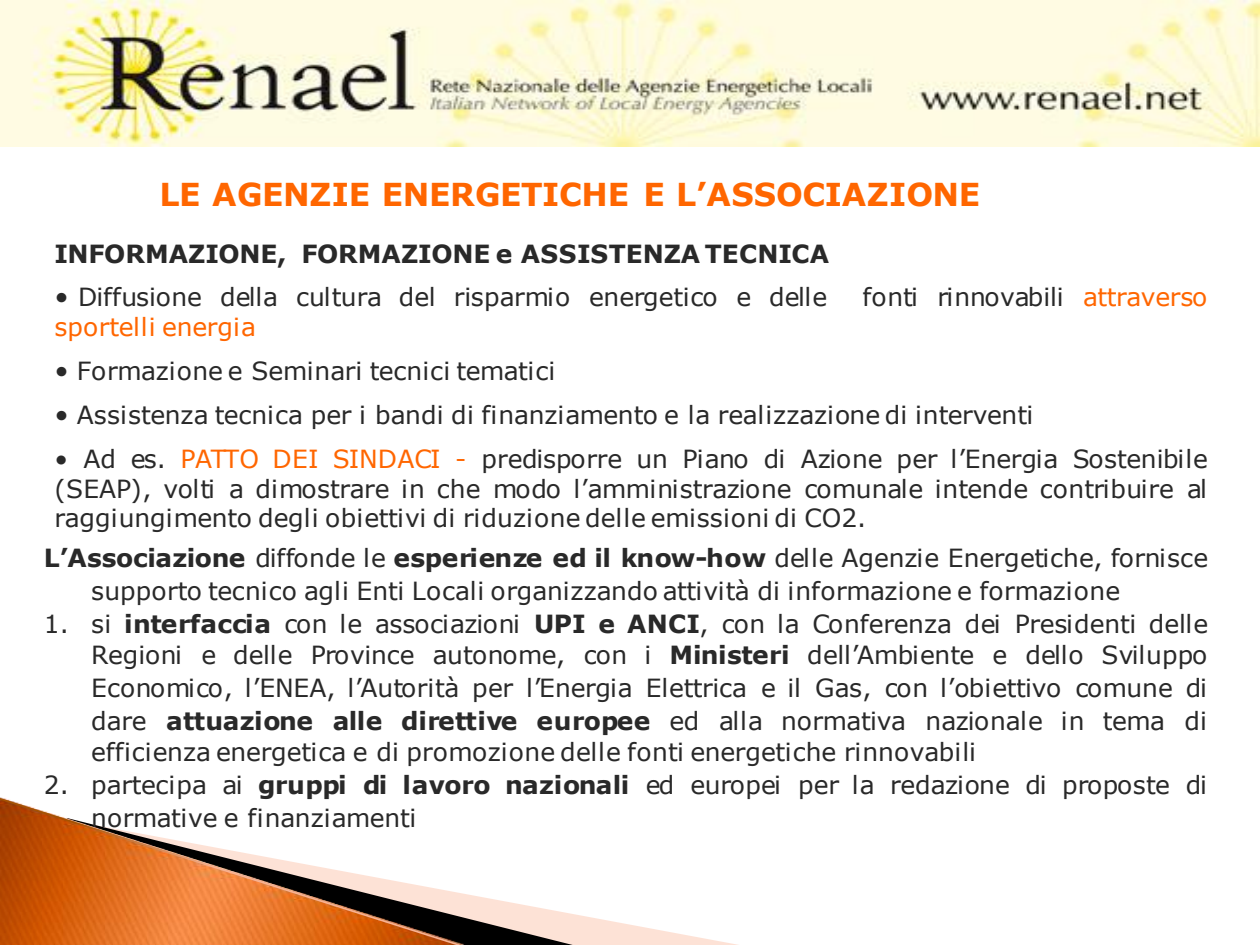
<style>
.page{position:relative;width:1260px;height:945px;background:#fff}
.page>*{position:absolute;margin:0;border:0;box-sizing:border-box;transform-origin:0 0}
.t1{font:700 31.5px "Verdana";letter-spacing:-.01em;color:#f60}
.t2{font:25.03px/32.2px "Verdana";color:#292929;text-align:justify}
.t3{font:700 25.03px "Verdana";letter-spacing:-.005em;color:#292929}
.t4{font:25.03px "Verdana";color:#f60}
.t5{font:24.85px "Verdana";letter-spacing:-.005em;color:#292929}
.s1{font-size:26.25px}
.s2{color:#f60}
.s3{font-weight:700}
</style>
<div class="page">
<svg style="left:576px;top:914px;width:162px;height:31px"></svg>
<svg style="left:469px;top:895px;width:107px;height:50px;fill:#fde2d6"></svg>
<svg style="left:0;top:798px;width:469px;height:147px"></svg>
<img style="left:0;top:0;width:1260px;height:147px">
<p class="t1" style="left:160px;top:175px;width:822px">LE AGENZIE ENERGETICHE E L’ASSOCIAZIONE</p>
<p class="t3" style="left:54px;top:238px;width:776px">INFORMAZIONE, FORMAZIONE e ASSISTENZA TECNICA</p>
<p class="t2" style="left:54px;top:280px;width:774px"><span class="s1">•</span> Diffusione della cultura del risparmio energetico e delle</p>
<p class="t2" style="left:862px;top:280px;width:346px">fonti rinnovabili <span class="s2">attraverso</span></p>
<p class="t4" style="left:54px;top:311px;width:203px">sportelli energia</p>
<p class="t2" style="left:54px;top:354px;width:502px"><span class="s1">•</span> Formazione e Seminari tecnici tematici</p>
<p class="t2" style="left:54px;top:398px;width:980px"><span class="s1">•</span> Assistenza tecnica per i bandi di finanziamento e la realizzazione di interventi</p>
<p class="t2" style="left:54px;top:443px;width:1155px;line-height:29.6px">• Ad es. <span class="s2">PATTO DEI SINDACI -</span> predisporre un Piano di Azione per l’Energia Sostenibile (SEAP), volti a dimostrare in che modo l’amministrazione comunale intende contribuire al raggiungimento degli obiettivi di riduzione delle emissioni di CO2.</p>
<p class="t2" style="left:91px;top:540px;width:1118px;line-height:32.9px;text-indent:-47px"><span class="s3">L’Associazione</span> diffonde le <span class="s3">esperienze ed il know-how</span> delle Agenzie Energetiche, fornisce supporto tecnico agli Enti Locali organizzando attività di informazione e formazione</p>
<p class="t2" style="left:91px;top:607px;width:1119px;text-indent:-47px">1. si <span class="s3">interfaccia</span> con le associazioni <span class="s3">UPI e ANCI</span>, con la Conferenza dei Presidenti delle Regioni e delle Province autonome, con i <span class="s3">Ministeri</span> dell’Ambiente e dello Sviluppo Economico, l’ENEA, l’Autorità per l’Energia Elettrica e il Gas, con l’obiettivo comune di dare <span class="s3">attuazione alle direttive europee</span> ed alla normativa nazionale in tema di efficienza energetica e di promozione delle fonti energetiche rinnovabili</p>
<p class="t2" style="left:44px;top:768px;width:1164px">2. partecipa ai <span class="s3">gruppi di lavoro nazionali</span> ed europei per la redazione di proposte di</p>
<p class="t5" style="left:91px;top:802px;width:327px">normative e finanziamenti</p>
</div>
